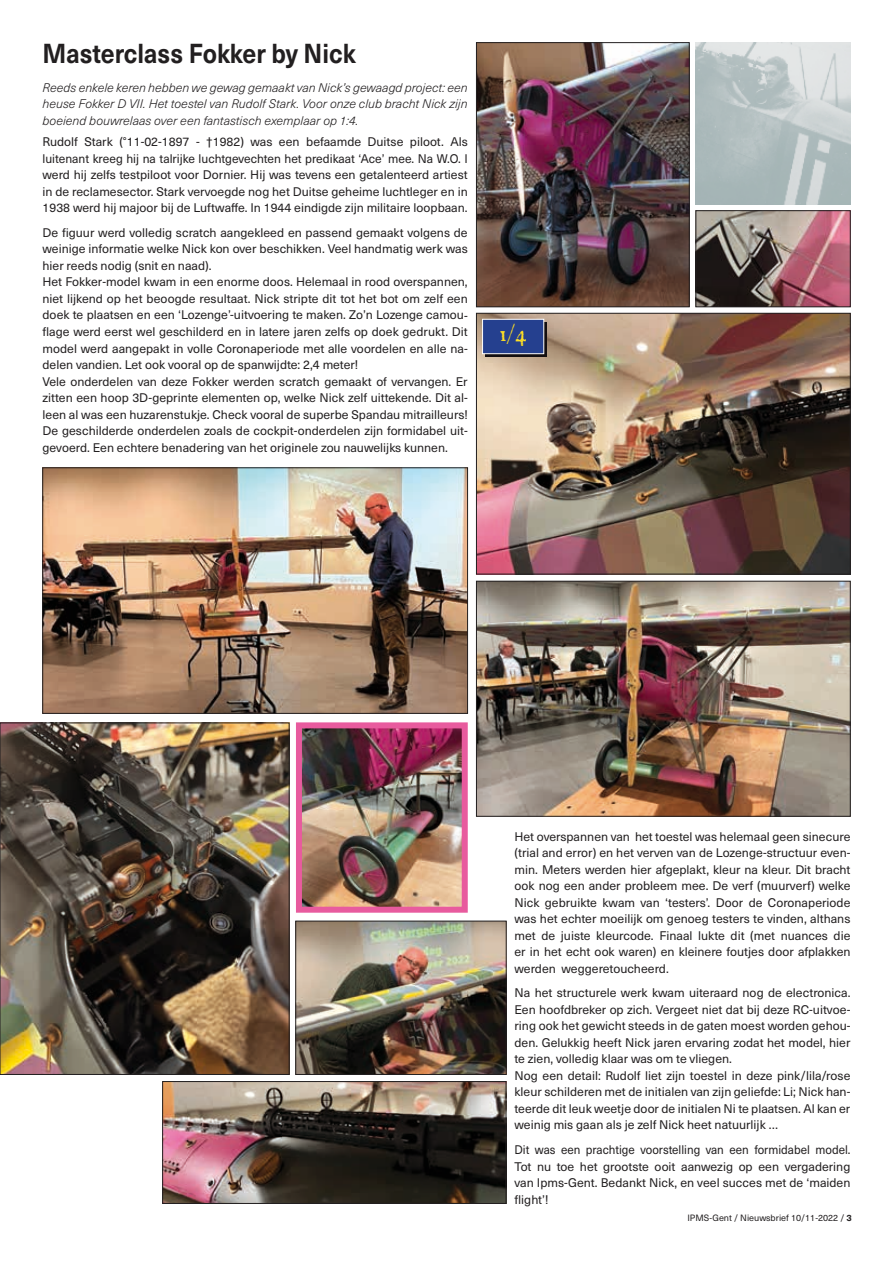
<style>
.page{position:relative;width:893px;height:1263px;background:#fff}
.page>*{position:absolute;margin:0;border:0;box-sizing:border-box;transform-origin:0 0}
.t1{font:700 27px "Neue Haas Unica W1 G";color:#221f20;scale:.9 1}
.t2{font:italic 24.3px "P22 Franklin Caslon";color:#ffe024}
.t3{font:12.3px/16.5px "Neue Haas Unica W1 G";color:#221f20;text-align:justify}
.t4{font:italic 300 12.3px/16.5px "Neue Haas Unica W1 G";color:#221f20;text-align:justify}
.t5{font:12.3px/16.5px "Neue Haas Unica W1 G";color:#221f20;text-align:justify;scale:.94 1}
.t6{font:9px "Neue Haas Unica W1 G";color:#221f20}
.s1{font-weight:700}
</style>
<div class="page">
<img style="left:478px;top:44px;width:209px;height:261px">
<div style="left:476px;top:42px;width:213px;height:265px;border:1px solid #221f20"></div>
<img style="left:478px;top:315px;width:370px;height:257px">
<div style="left:476px;top:313px;width:374px;height:261px;border:1px solid #221f20"></div>
<img style="left:698px;top:212px;width:150px;height:93px">
<div style="left:696px;top:210px;width:154px;height:97px;border:1px solid #221f20"></div>
<img style="left:164px;top:1083px;width:340px;height:118px">
<div style="left:162px;top:1081px;width:344px;height:122px;border:1px solid #221f20"></div>
<img style="left:2px;top:725px;width:285px;height:348px">
<div style="left:0;top:723px;width:289px;height:352px;border:1px solid #221f20"></div>
<img style="left:478px;top:583px;width:370px;height:231px">
<div style="left:476px;top:581px;width:374px;height:235px;border:1px solid #221f20"></div>
<img style="left:303px;top:729px;width:158px;height:177px">
<div style="left:296px;top:722px;width:172px;height:191px;border:6px solid #e85b9e"></div>
<img style="left:298px;top:923px;width:206px;height:150px">
<div style="left:296px;top:921px;width:210px;height:154px;border:1px solid #221f20"></div>
<img style="left:45px;top:470px;width:421px;height:241px">
<div style="left:43px;top:468px;width:425px;height:245px;border:1px solid #221f20"></div>
<img style="left:695px;top:43px;width:155px;height:161px">
<svg style="left:486px;top:323px;width:61px;height:34px"></svg>
<div style="left:482px;top:319px;width:62px;height:35px;background:#25408f;border:1px solid #fff"></div>
<h1 class="t1" style="left:43px;top:33px;width:350px">Masterclass Fokker by Nick</h1>
<p class="t4" style="left:43px;top:78px;width:427px">Reeds enkele keren hebben we gewag gemaakt van Nick’s gewaagd project: een heuse Fokker D VII. Het toestel van Rudolf Stark. Voor onze club bracht Nick zijn boeiend bouwrelaas over een fantastisch exemplaar op 1:4.</p>
<p class="t3" style="left:43px;top:133px;width:427px">Rudolf Stark (°11-02-1897 - †1982) was een befaamde Duitse piloot. Als luitenant kreeg hij na talrijke luchtgevechten het predikaat ‘Ace’ mee. Na W.O. I werd hij zelfs testpiloot voor Dornier. Hij was tevens een getalenteerd artiest in de reclamesector. Stark vervoegde nog het Duitse geheime luchtleger en in 1938 werd hij majoor bij de Luftwaffe. In 1944 eindigde zijn militaire loopbaan.</p>
<p class="t3" style="left:43px;top:224px;width:427px;text-align:left">De figuur werd volledig scratch aangekleed en passend gemaakt volgens de weinige informatie welke Nick kon over beschikken. Veel handmatig werk was hier reeds nodig (snit en naad).<br>Het Fokker-model kwam in een enorme doos. Helemaal in rood overspannen, niet lijkend op het beoogde resultaat. Nick stripte dit tot het bot om zelf een doek te plaatsen en een ‘Lozenge’-uitvoering te maken. Zo’n Lozenge camou&shy;flage werd eerst wel geschilderd en in latere jaren zelfs op doek gedrukt. Dit model werd aangepakt in volle Coronaperiode met alle voordelen en alle na&shy;delen vandien. Let ook vooral op de spanwijdte: 2,4 meter!<br>Vele onderdelen van deze Fokker werden scratch gemaakt of vervangen. Er zitten een hoop 3D-geprinte elementen op, welke Nick zelf uittekende. Dit al&shy;leen al was een huzarenstukje. Check vooral de superbe Spandau mitrailleurs!<br>De geschilderde onderdelen zoals de cockpit-onderdelen zijn formidabel uit&shy;gevoerd. Een echtere benadering van het originele zou nauwelijks kunnen.</p>
<h2 class="t2" style="left:499px;top:320px;width:29px">1/4</h2>
<p class="t3" style="left:514px;top:827px;width:337px">Het overspannen van het toestel was helemaal geen sinecure (trial and error) en het verven van de Lozenge-structuur even&shy;min. Meters werden hier afgeplakt, kleur na kleur. Dit bracht ook nog een ander probleem mee. De verf (muurverf) welke Nick gebruikte kwam van ‘testers’. Door de Coronaperiode was het echter moeilijk om genoeg testers te vinden, althans met de juiste kleurcode. Finaal lukte dit (met nuances die er in het echt ook waren) en kleinere foutjes door afplakken werden weggeretoucheerd.</p>
<p class="t3" style="left:514px;top:984px;width:337px;text-align:left">Na het structurele werk kwam uiteraard nog de electronica.<br>Een hoofdbreker op zich. Vergeet niet dat bij deze RC-uitvoe&shy;ring ook het gewicht steeds in de gaten moest worden gehou&shy;den. Gelukkig heeft Nick jaren ervaring zodat het model, hier te zien, volledig klaar was om te vliegen.<br>Nog een detail: Rudolf liet zijn toestel in deze pink/lila/rose kleur schilderen met de initialen van zijn geliefde: Li; Nick han&shy;teerde dit leuk weetje door de initialen Ni te plaatsen. Al kan er weinig mis gaan als je zelf Nick heet natuurlijk …</p>
<p class="t5" style="left:514px;top:1141px;width:359px">Dit was een prachtige voorstelling van een formidabel model.<br>Tot nu toe het grootste ooit aanwezig op een vergadering van Ipms-Gent. Bedankt Nick, en veel succes met de ‘maiden flight’!</p>
<p class="t6" style="left:687px;top:1211px;width:166px">IPMS-Gent / Nieuwsbrief 10/11-2022 / <span class="s1">3</span></p>
</div>
